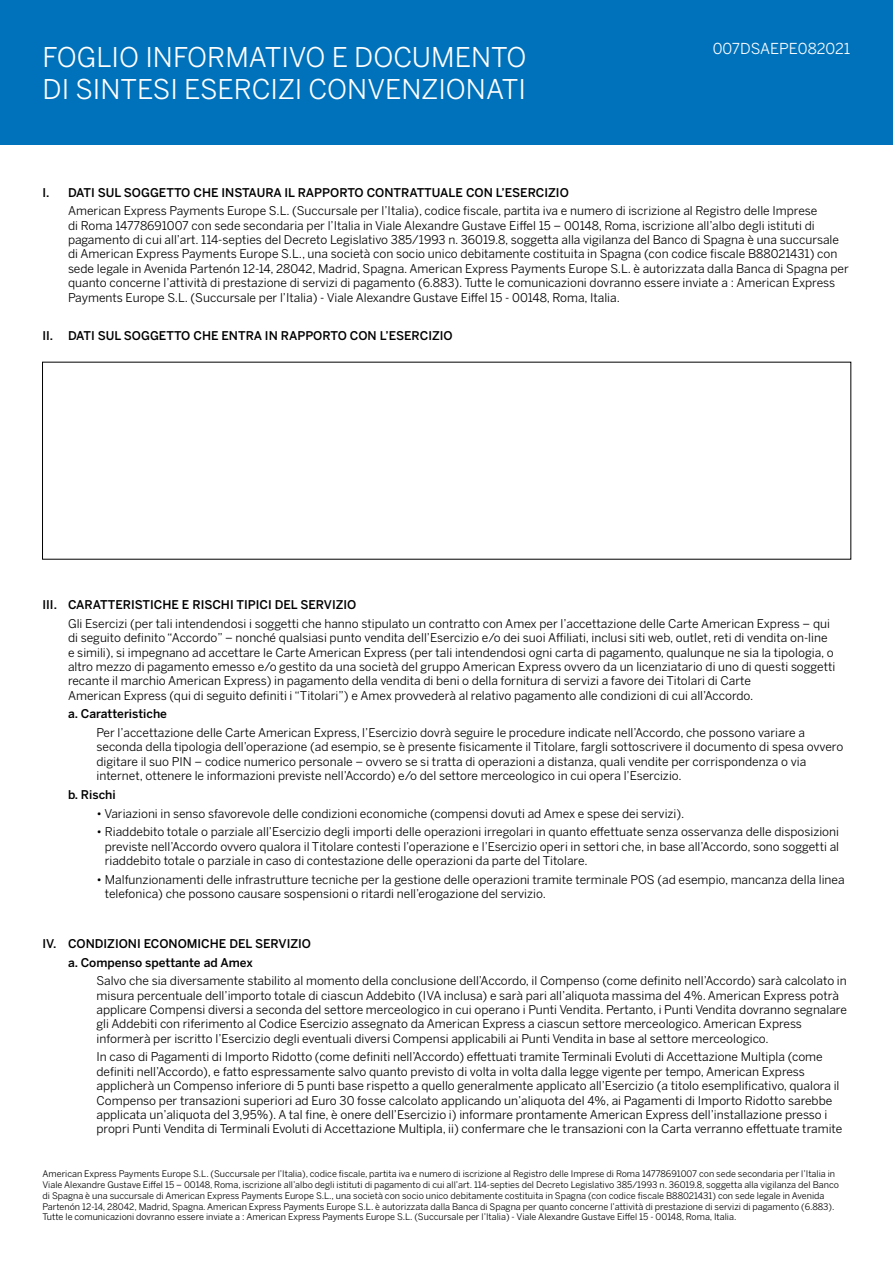
<style>
.page{position:relative;width:893px;height:1263px;background:#fff}
.page>*{position:absolute;margin:0;border:0;box-sizing:border-box;transform-origin:0 0}
.t1{font:27px/32.4px "Benton Sans";color:#fff}
.t2{font:15px "Benton Sans";color:#fff}
.t3{font:12px/14.4px "Benton Sans";color:#000}
.t4{font:500 12px/18.6px "Benton Sans";color:#000}
.t5{font:9px/10.8px "Benton Sans";color:#000}
</style>
<div class="page">
<div style="left:0;top:0;width:893px;height:145px;background:#0072bb"></div>
<h1 class="t1" style="left:43px;top:40px;width:486px">FOGLIO INFORMATIVO E DOCUMENTO<br>DI SINTESI ESERCIZI CONVENZIONATI</h1>
<p class="t2" style="left:713px;top:40px;width:139px">007DSAEPE082021</p>
<p class="t4" style="left:43px;top:183px;width:528px">I. DATI SUL SOGGETTO CHE INSTAURA IL RAPPORTO CONTRATTUALE CON L’ESERCIZIO</p>
<p class="t3" style="left:68px;top:203px;width:782px">American Express Payments Europe S.L. (Succursale per l’Italia), codice fiscale, partita iva e numero di iscrizione al Registro delle Imprese<br>di Roma 14778691007 con sede secondaria per l’Italia in Viale Alexandre Gustave Eiffel 15 – 00148, Roma, iscrizione all’albo degli istituti di pagamento di cui all’art. 114-septies del Decreto Legislativo 385/1993 n. 36019.8, soggetta alla vigilanza del Banco di Spagna è una succursale di American Express Payments Europe S.L., una società con socio unico debitamente costituita in Spagna (con codice fiscale B88021431) con sede legale in Avenida Partenón 12-14, 28042, Madrid, Spagna. American Express Payments Europe S.L. è autorizzata dalla Banca di Spagna per quanto concerne l’attività di prestazione di servizi di pagamento (6.883). Tutte le comunicazioni dovranno essere inviate a : American Express Payments Europe S.L. (Succursale per l’Italia) - Viale Alexandre Gustave Eiffel 15 - 00148, Roma, Italia.</p>
<p class="t4" style="left:43px;top:326px;width:412px">II. DATI SUL SOGGETTO CHE ENTRA IN RAPPORTO CON L’ESERCIZIO</p>
<p class="t4" style="left:43px;top:595px;width:315px">III. CARATTERISTICHE E RISCHI TIPICI DEL SERVIZIO</p>
<p class="t3" style="left:68px;top:616px;width:769px">Gli Esercizi (per tali intendendosi i soggetti che hanno stipulato un contratto con Amex per l’accettazione delle Carte American Express – qui di seguito definito “Accordo” – nonché qualsiasi punto vendita dell’Esercizio e/o dei suoi Affiliati, inclusi siti web, outlet, reti di vendita on-line e simili), si impegnano ad accettare le Carte American Express (per tali intendendosi ogni carta di pagamento, qualunque ne sia la tipologia, o altro mezzo di pagamento emesso e/o gestito da una società del gruppo American Express ovvero da un licenziatario di uno di questi soggetti recante il marchio American Express) in pagamento della vendita di beni o della fornitura di servizi a favore dei Titolari di Carte<br>American Express (qui di seguito definiti i “Titolari”) e Amex provvederà al relativo pagamento alle condizioni di cui all’Accordo.</p>
<p class="t4" style="left:68px;top:704px;width:101px">a. Caratteristiche</p>
<p class="t3" style="left:97px;top:725px;width:748px">Per l’accettazione delle Carte American Express, l’Esercizio dovrà seguire le procedure indicate nell’Accordo, che possono variare a seconda della tipologia dell’operazione (ad esempio, se è presente fisicamente il Titolare, fargli sottoscrivere il documento di spesa ovvero digitare il suo PIN – codice numerico personale – ovvero se si tratta di operazioni a distanza, quali vendite per corrispondenza o via internet, ottenere le informazioni previste nell’Accordo) e/o del settore merceologico in cui opera l’Esercizio.</p>
<p class="t4" style="left:68px;top:785px;width:49px">b. Rischi</p>
<p class="t3" style="left:97px;top:806px;width:589px">• Variazioni in senso sfavorevole delle condizioni economiche (compensi dovuti ad Amex e spese dei servizi).</p>
<p class="t3" style="left:105px;top:824px;width:736px;text-align:justify;text-indent:-8px">• Riaddebito totale o parziale all’Esercizio degli importi delle operazioni irregolari in quanto effettuate senza osservanza delle disposizioni previste nell’Accordo ovvero qualora il Titolare contesti l’operazione e l’Esercizio operi in settori che, in base all’Accordo, sono soggetti al riaddebito totale o parziale in caso di contestazione delle operazioni da parte del Titolare.</p>
<p class="t3" style="left:105px;top:872px;width:741px;text-indent:-8px">• Malfunzionamenti delle infrastrutture tecniche per la gestione delle operazioni tramite terminale POS (ad esempio, mancanza della linea telefonica) che possono causare sospensioni o ritardi nell’erogazione del servizio.</p>
<p class="t4" style="left:68px;top:934px;width:245px;text-indent:-26px">IV. CONDIZIONI ECONOMICHE DEL SERVIZIO a. Compenso spettante ad Amex</p>
<p class="t3" style="left:97px;top:973px;width:752px">Salvo che sia diversamente stabilito al momento della conclusione dell’Accordo, il Compenso (come definito nell’Accordo) sarà calcolato in misura percentuale dell’importo totale di ciascun Addebito (IVA inclusa) e sarà pari all’aliquota massima del 4%. American Express potrà applicare Compensi diversi a seconda del settore merceologico in cui operano i Punti Vendita. Pertanto, i Punti Vendita dovranno segnalare gli Addebiti con riferimento al Codice Esercizio assegnato da American Express a ciascun settore merceologico. American Express informerà per iscritto l’Esercizio degli eventuali diversi Compensi applicabili ai Punti Vendita in base al settore merceologico.</p>
<p class="t3" style="left:97px;top:1050px;width:747px">In caso di Pagamenti di Importo Ridotto (come definiti nell’Accordo) effettuati tramite Terminali Evoluti di Accettazione Multipla (come definiti nell’Accordo), e fatto espressamente salvo quanto previsto di volta in volta dalla legge vigente per tempo, American Express applicherà un Compenso inferiore di 5 punti base rispetto a quello generalmente applicato all’Esercizio (a titolo esemplificativo, qualora il Compenso per transazioni superiori ad Euro 30 fosse calcolato applicando un’aliquota del 4%, ai Pagamenti di Importo Ridotto sarebbe applicata un’aliquota del 3,95%). A tal fine, è onere dell’Esercizio i) informare prontamente American Express dell’installazione presso i propri Punti Vendita di Terminali Evoluti di Accettazione Multipla, ii) confermare che le transazioni con la Carta verranno effettuate tramite</p>
<p class="t5" style="left:43px;top:1168px;width:798px">American Express Payments Europe S.L. (Succursale per l’Italia), codice fiscale, partita iva e numero di iscrizione al Registro delle Imprese di Roma 14778691007 con sede secondaria per l’Italia in Viale Alexandre Gustave Eiffel 15 – 00148, Roma, iscrizione all’albo degli istituti di pagamento di cui all’art. 114-septies del Decreto Legislativo 385/1993 n. 36019.8, soggetta alla vigilanza del Banco di Spagna è una succursale di American Express Payments Europe S.L., una società con socio unico debitamente costituita in Spagna (con codice fiscale B88021431) con sede legale in Avenida Partenón 12-14, 28042, Madrid, Spagna. American Express Payments Europe S.L. è autorizzata dalla Banca di Spagna per quanto concerne l’attività di prestazione di servizi di pagamento (6.883).<br>Tutte le comunicazioni dovranno essere inviate a : American Express Payments Europe S.L. (Succursale per l’Italia) - Viale Alexandre Gustave Eiffel 15 - 00148, Roma, Italia.</p>
</div>
